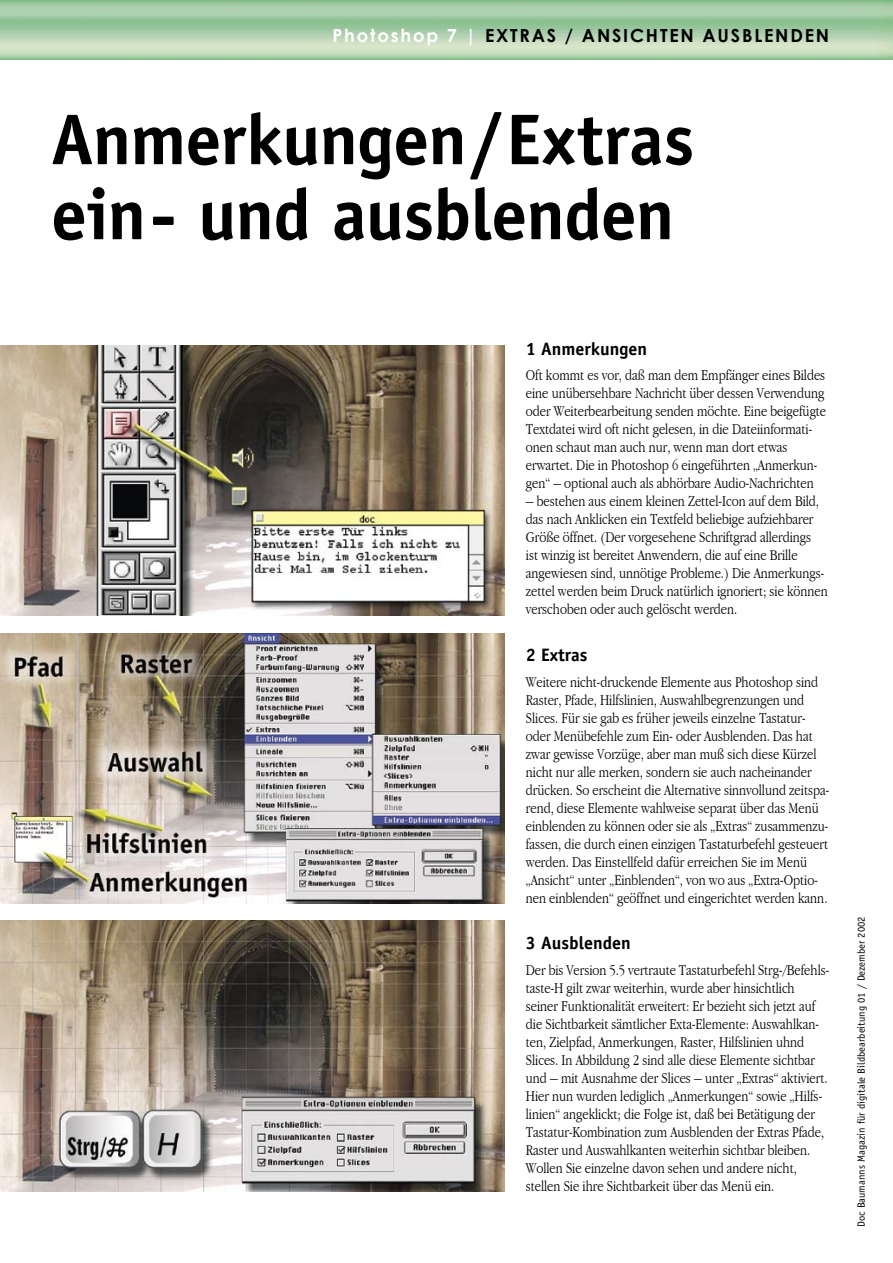
<style>
.page{position:relative;width:893px;height:1263px;background:#fff}
.page>*{position:absolute;margin:0;border:0;box-sizing:border-box;transform-origin:0 0}
.Headline1{font:700 72px/75px "Officina Sans";letter-spacing:-.01em;color:#000}
.t1{font:700 18px "Century Gothic";letter-spacing:.1em;color:#000}
.Bildlegende_Überschrift{font:700 18px "Officina Sans";color:#000}
.Bildlegende_Text{font:300 15.6px/18px "Apple Garamond";color:#000}
.Bildlegende_Überschrift-2{font:10.5px "Officina Sans";color:#000}
.s1{color:#fff}
</style>
<div class="page">
<img style="left:0;top:345px;width:505px;height:271px">
<img style="left:0;top:633px;width:505px;height:271px">
<img style="left:0;top:920px;width:505px;height:271px">
<p class="t1" style="left:332px;top:24px;width:498px"><span class="s1">Photoshop 7 |</span> EXTRAS / ANSICHTEN AUSBLENDEN</p>
<p class="Headline1" style="left:51px;top:101px;width:645px">Anmerkungen/Extras ein- und ausblenden</p>
<p class="Bildlegende_Überschrift" style="left:526px;top:337px;width:123px">1 Anmerkungen</p>
<p class="Bildlegende_Text" style="left:526px;top:366px;width:302px">Oft kommt es vor, daß man dem Empfänger eines Bildes eine unübersehbare Nachricht über dessen Verwendung oder Weiterbearbeitung senden möchte. Eine beigefügte Textdatei wird oft nicht gelesen, in die Dateiinformati&shy;onen schaut man auch nur, wenn man dort etwas erwartet. Die in Photoshop 6 eingeführten „Anmerkun&shy;gen“ – optional auch als abhörbare Audio-Nachrichten</p>
<p class="Bildlegende_Text" style="left:526px;top:492px;width:304px">– bestehen aus einem kleinen Zettel-Icon auf dem Bild, das nach Anklicken ein Textfeld beliebige aufziehbarer Größe öffnet. (Der vorgesehene Schriftgrad allerdings<br>ist winzig ist bereitet Anwendern, die auf eine Brille angewiesen sind, unnötige Probleme.) Die Anmerkungs&shy;zettel werden beim Druck natürlich ignoriert; sie können verschoben oder auch gelöscht werden.</p>
<p class="Bildlegende_Überschrift" style="left:526px;top:643px;width:63px">2 Extras</p>
<p class="Bildlegende_Text" style="left:526px;top:672px;width:305px">Weitere nicht-druckende Elemente aus Photoshop sind Raster, Pfade, Hilfslinien, Auswahlbegrenzungen und Slices. Für sie gab es früher jeweils einzelne Tastatur&shy;oder Menübefehle zum Ein- oder Ausblenden. Das hat zwar gewisse Vorzüge, aber man muß sich diese Kürzel nicht nur alle merken, sondern sie auch nacheinander drücken. So erscheint die Alternative sinnvollund zeitspa&shy;rend, diese Elemente wahlweise separat über das Menü einblenden zu können oder sie als „Extras“ zusammenzu&shy;fassen, die durch einen einzigen Tastaturbefehl gesteuert werden. Das Einstellfeld dafür erreichen Sie im Menü „Ansicht“ unter „Einblenden“, von wo aus „Extra-Optio&shy;nen einblenden“ geöffnet und eingerichtet werden kann.</p>
<p class="Bildlegende_Überschrift" style="left:526px;top:931px;width:107px">3 Ausblenden</p>
<p class="Bildlegende_Text" style="left:526px;top:960px;width:305px">Der bis Version 5.5 vertraute Tastaturbefehl Strg-/Befehls&shy;taste-H gilt zwar weiterhin, wurde aber hinsichtlich seiner Funktionalität erweitert: Er bezieht sich jetzt auf die Sichtbarkeit sämtlicher Exta-Elemente: Auswahlkan&shy;ten, Zielpfad, Anmerkungen, Raster, Hilfslinien uhnd Slices. In Abbildung 2 sind alle diese Elemente sichtbar und – mit Ausnahme der Slices – unter „Extras“ aktiviert.<br>Hier nun wurden lediglich „Anmerkungen“ sowie „Hilfs&shy;linien“ angeklickt; die Folge ist, daß bei Betätigung der Tastatur-Kombination zum Ausblenden der Extras Pfade, Raster und Auswahlkanten weiterhin sichtbar bleiben.<br>Wollen Sie einzelne davon sehen und andere nicht, stellen Sie ihre Sichtbarkeit über das Menü ein.</p>
<p class="Bildlegende_Überschrift-2" style="left:855px;top:1227px;width:312px;rotate:-90deg">Doc Baumanns Magazin für digitale Bildbearbeitung 01 / Dezember 2002</p>
</div>
